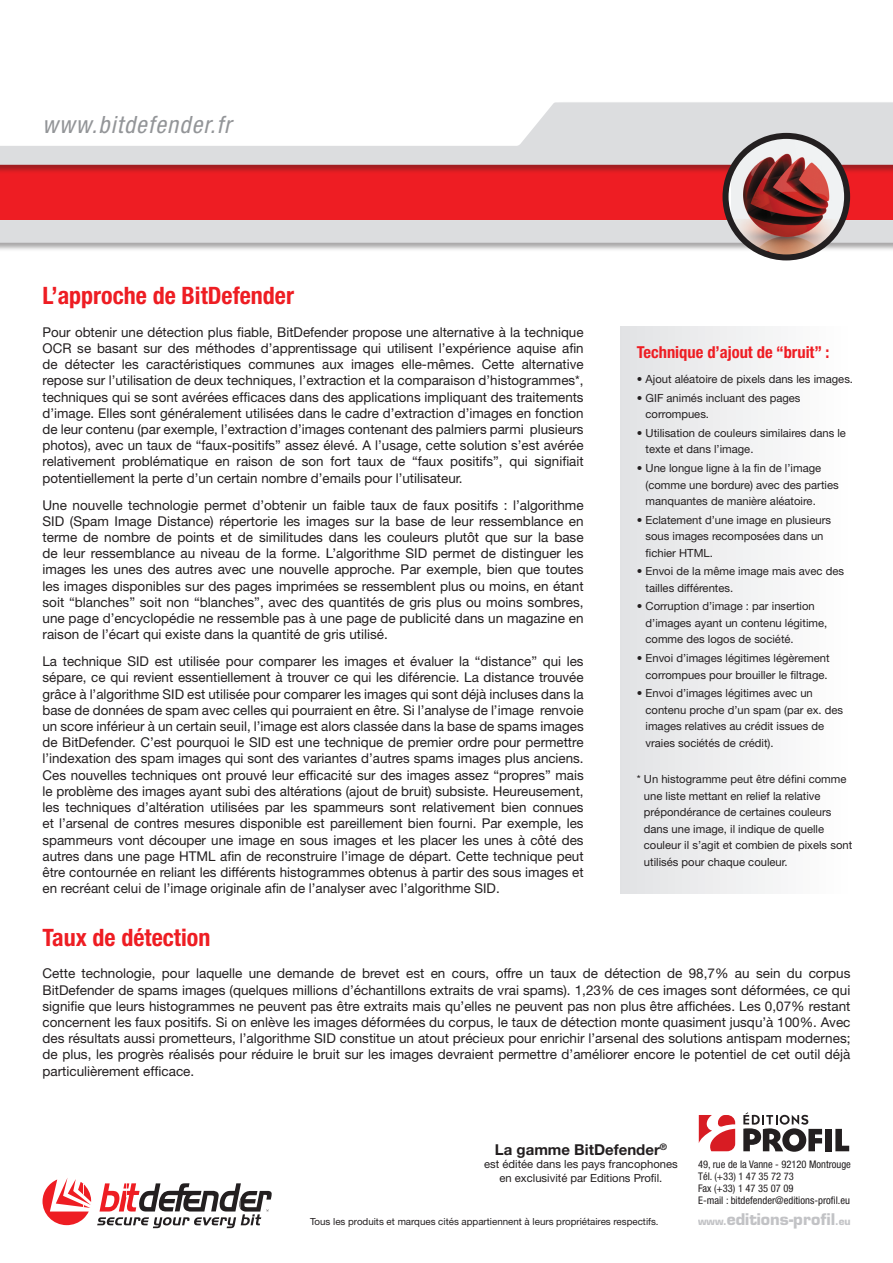
<style>
.page{position:relative;width:893px;height:1263px;background:#fff}
.page>*{position:absolute;margin:0;border:0;box-sizing:border-box;transform-origin:0 0}
.t1{font:700 condensed 24px "Helvetica Neue";color:#ee1d23}
.t2{font:italic condensed 23.85px "Helvetica Neue";letter-spacing:.05em;color:#939598}
.t3{font:700 condensed 16.5px "Helvetica Neue";color:#ee1d23}
.t4{font:700 15.75px "Eurostile";color:#a8a9ad}
.t5{font:700 15px "Helvetica Neue";color:#231f20}
.t6{font:13.5px/16.2px "Helvetica Neue";color:#231f20;text-align:justify}
.t7{font:11.25px/16.5px "Helvetica Neue";color:#231f20}
.t8{font:condensed 10.5px/12px "Helvetica Neue";color:#231f20}
.t9{font:9.75px "Helvetica Neue";color:#231f20}
.s1{font-size:10.05px}
</style>
<div class="page">
<div style="left:0;top:219px;width:893px;height:34px;background:#231f20;opacity:.4"></div>
<div style="left:0;top:220px;width:893px;height:23px;background:#dcdddf"></div>
<div style="left:0;top:165px;width:893px;height:55px;background:#ee1d23"></div>
<div style="left:0;top:101px;width:893px;height:73px;background:#231f20;opacity:.4"></div>
<svg style="left:0;top:102px;width:893px;height:63px;fill:#dcdddf"></svg>
<img style="left:732px;top:136px;width:115px;height:121px">
<div style="left:722px;top:133px;width:128px;height:127px;border:6px solid #231f20;border-radius:50%"></div>
<div style="left:621px;top:326px;width:229px;height:567px;background:linear-gradient(to right,#e2e3e5,#fefefe)"></div>
<svg style="left:43px;top:1178px;width:48px;height:47px"></svg>
<svg style="left:97px;top:1183px;width:175px;height:45px"></svg>
<div style="left:825px;top:1129px;width:7px;height:22px;background:#231f20"></div>
<svg style="left:835px;top:1129px;width:14px;height:22px"></svg>
<svg style="left:743px;top:1112px;width:79px;height:40px"></svg>
<svg style="left:699px;top:1115px;width:36px;height:36px"></svg>
<h2 class="t2" style="left:43px;top:111px;width:190px">www.bitdefender.fr</h2>
<h1 class="t1" style="left:43px;top:281px;width:253px">L’approche de BitDefender</h1>
<p class="t6" style="left:43px;top:324px;width:543px">Pour obtenir une détection plus fiable, BitDefender propose une alternative à la technique OCR se basant sur des méthodes d’apprentissage qui utilisent l’expérience aquise afin de détecter les caractéristiques communes aux images elle-mêmes. Cette alternative repose sur l’utilisation de deux techniques, l’extraction et la comparaison d’histogrammes*, techniques qui se sont avérées efficaces dans des applications impliquant des traitements d’image. Elles sont généralement utilisées dans le cadre d’extraction d’images en fonction de leur contenu (par exemple, l’extraction d’images contenant des palmiers parmi plusieurs photos), avec un taux de “faux-positifs” assez élevé. A l’usage, cette solution s’est avérée relativement problématique en raison de son fort taux de “faux positifs”, qui signifiait potentiellement la perte d’un certain nombre d’emails pour l’utilisateur.</p>
<p class="t6" style="left:43px;top:496px;width:543px">Une nouvelle technologie permet d’obtenir un faible taux de faux positifs : l’algorithme SID (Spam Image Distance) répertorie les images sur la base de leur ressemblance en terme de nombre de points et de similitudes dans les couleurs plutôt que sur la base de leur ressemblance au niveau de la forme. L’algorithme SID permet de distinguer les images les unes des autres avec une nouvelle approche. Par exemple, bien que toutes les images disponibles sur des pages imprimées se ressemblent plus ou moins, en étant soit “blanches” soit non “blanches”, avec des quantités de gris plus ou moins sombres, une page d’encyclopédie ne ressemble pas à une page de publicité dans un magazine en raison de l’écart qui existe dans la quantité de gris utilisé.</p>
<p class="t6" style="left:43px;top:653px;width:543px">La technique SID est utilisée pour comparer les images et évaluer la “distance” qui les sépare, ce qui revient essentiellement à trouver ce qui les diférencie. La distance trouvée grâce à l’algorithme SID est utilisée pour comparer les images qui sont déjà incluses dans la base de données de spam avec celles qui pourraient en être. Si l’analyse de l’image renvoie un score inférieur à un certain seuil, l’image est alors classée dans la base de spams images de BitDefender. C’est pourquoi le SID est une technique de premier ordre pour permettre l’indexation des spam images qui sont des variantes d’autres spams images plus anciens.<br>Ces nouvelles techniques ont prouvé leur efficacité sur des images assez “propres” mais le problème des images ayant subi des altérations (ajout de bruit) subsiste. Heureusement, les techniques d’altération utilisées par les spammeurs sont relativement bien connues et l’arsenal de contres mesures disponible est pareillement bien fourni. Par exemple, les spammeurs vont découper une image en sous images et les placer les unes à côté des autres dans une page HTML afin de reconstruire l’image de départ. Cette technique peut être contournée en reliant les différents histogrammes obtenus à partir des sous images et en recréant celui de l’image originale afin de l’analyser avec l’algorithme SID.</p>
<p class="t3" style="left:637px;top:342px;width:194px">Technique d’ajout de “bruit” :</p>
<p class="t7" style="left:637px;top:371px;width:218px">• Ajout aléatoire de pixels dans les images.</p>
<p class="t7" style="left:645px;top:389px;width:157px;text-indent:-9px">• GIF animés incluant des pages corrompues.</p>
<p class="t7" style="left:645px;top:424px;width:202px;text-indent:-9px">• Utilisation de couleurs similaires dans le texte et dans l’image.</p>
<p class="t7" style="left:645px;top:460px;width:195px;text-indent:-9px">• Une longue ligne à la fin de l’image (comme une bordure) avec des parties manquantes de manière aléatoire.</p>
<p class="t7" style="left:645px;top:511px;width:187px;text-indent:-9px">• Eclatement d’une image en plusieurs sous images recomposées dans un fichier HTML.</p>
<p class="t7" style="left:645px;top:563px;width:200px;text-indent:-9px">• Envoi de la même image mais avec des tailles différentes.</p>
<p class="t7" style="left:645px;top:598px;width:183px;text-indent:-9px">• Corruption d’image : par insertion d’images ayant un contenu légitime, comme des logos de société.</p>
<p class="t7" style="left:637px;top:650px;width:194px;text-align:right">• Envoi d’images légitimes légèrement corrompues pour brouiller le filtrage.</p>
<p class="t7" style="left:645px;top:685px;width:199px;text-indent:-9px">• Envoi d’images légitimes avec un contenu proche d’un spam (par ex. des images relatives au crédit issues de vraies sociétés de crédit).</p>
<p class="t7" style="left:644px;top:771px;width:210px;text-indent:-7px">* Un histogramme peut être défini comme une liste mettant en relief la relative prépondérance de certaines couleurs dans une image, il indique de quelle couleur il s’agit et combien de pixels sont utilisés pour chaque couleur.</p>
<h1 class="t1" style="left:43px;top:923px;width:169px">Taux de détection</h1>
<p class="t6" style="left:43px;top:965px;width:809px">Cette technologie, pour laquelle une demande de brevet est en cours, offre un taux de détection de 98,7% au sein du corpus BitDefender de spams images (quelques millions d’échantillons extraits de vrai spams). 1,23% de ces images sont déformées, ce qui signifie que leurs histogrammes ne peuvent pas être extraits mais qu’elles ne peuvent pas non plus être affichées. Les 0,07% restant concernent les faux positifs. Si on enlève les images déformées du corpus, le taux de détection monte quasiment jusqu’à 100%. Avec des résultats aussi prometteurs, l’algorithme SID constitue un atout précieux pour enrichir l’arsenal des solutions antispam modernes; de plus, les progrès réalisés pour réduire le bruit sur les images devraient permettre d’améliorer encore le potentiel de cet outil déjà particulièrement efficace.</p>
<p class="t5" style="left:495px;top:1140px;width:174px">La gamme BitDefender<sup>®</sup></p>
<p class="t7" style="left:484px;top:1157px;width:195px;line-height:13.5px;text-align:center">est éditée dans les pays francophones en exclusivité par Editions Profil.</p>
<p class="t9" style="left:310px;top:1216px;width:350px">Tous les produits et marques cités appartiennent à leurs propriétaires respectifs.</p>
<p class="t8" style="left:698px;top:1158px;width:154px">49, rue de la Vanne - 92120 Montrouge<br>Tél. (+33) 1 47 35 72 73<br>Fax (+33) 1 47 35 07 09<br>E-mail : bitdefender@editions-profil.eu</p>
<p class="t4" style="left:698px;top:1210px;width:154px"><span class="s1">www.</span>editions-profil<span class="s1">.eu</span></p>
</div>
